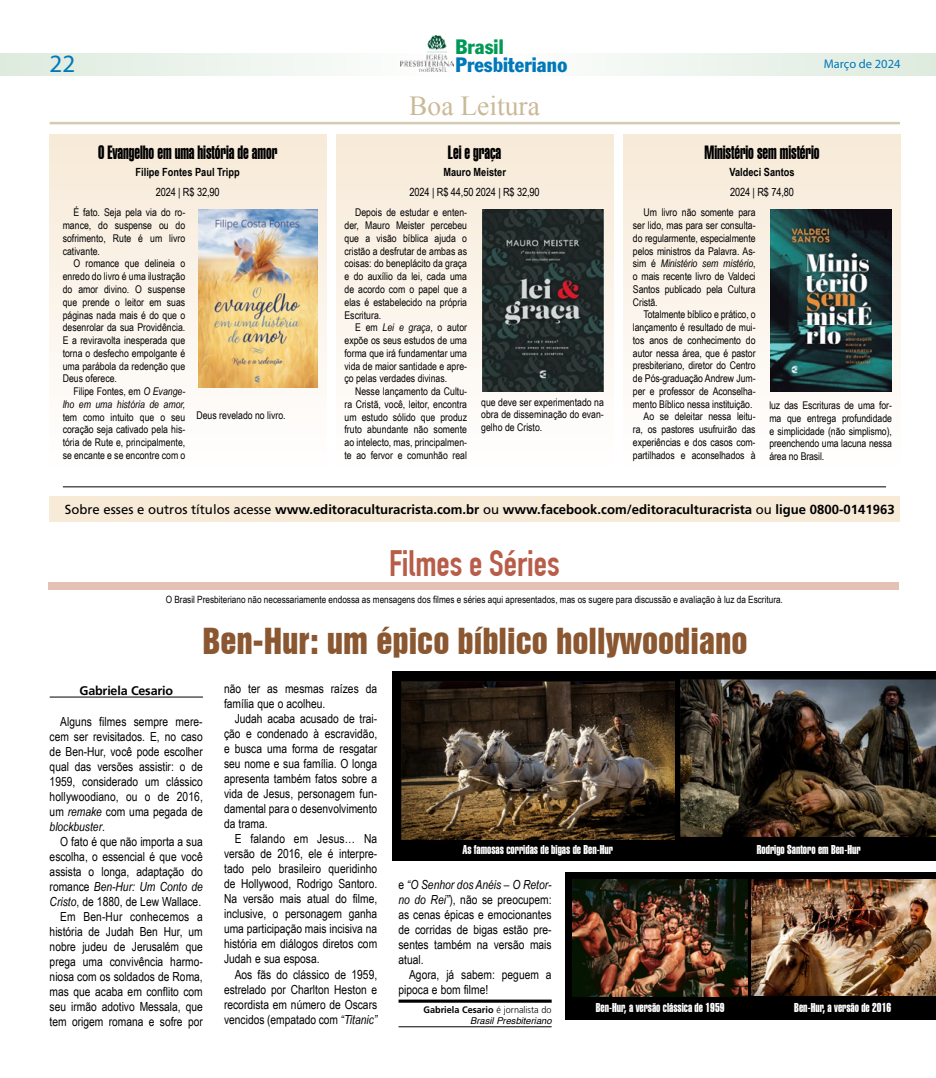
<style>
.page{position:relative;width:936px;height:1078px;background:#fff}
.page>*{position:absolute;margin:0;border:0;box-sizing:border-box;transform-origin:0 0}
.t1{font:700 35.88px "DIN Condensed";color:#b75d49}
.t2{font:32.88px "Swiss 921 BT Regular A";color:#8a5731}
.t3{font:27.5px "Times New Roman";color:#cab998}
.t4{font:25px "Myriad Pro";color:#0078b9}
.t5{font:condensed 20.5px "Franklin Gothic";letter-spacing:.005em;color:#0078b9}
.t6{font:condensed 20.5px "Franklin Gothic";letter-spacing:.005em;color:#009a56}
.t7{font:18.75px "Swiss 911 BT Extra Compressed";letter-spacing:-.005em;color:#000;scale:.9 1}
.t8{font:700 13.12px "Frutiger";color:#000}
.t9{font:12.5px/15px "Arial Narrow";color:#000;text-align:justify}
.t10{font:12.5px "Swiss 911 BT Extra Compressed";color:#fff}
.t11{font:700 12.5px "Frutiger";letter-spacing:-.015em;color:#000}
.t12{font:12.5px "Myriad Pro";color:#0078b9}
.t13{font:11.25px "Arial Narrow";letter-spacing:-.01em;color:#000}
.t14{font:700 11.25px "Arial Narrow";color:#000}
.t15{font:10.62px/12.8px "Arial Narrow";letter-spacing:-.01em;color:#000;text-align:justify}
.t16{font:italic 10.62px/12.8px "Arial Narrow";color:#000;text-align:right}
.t17{font:10px "Arial Narrow";color:#000}
.t18{font:700 9.38px "Frutiger";color:#000}
.t19{font:italic 9.38px "Helvetica";color:#000}
.s1{font-style:normal}
.s2{font-style:italic}
.s3{font-weight:400}
.s4{font-weight:300}
</style>
<div class="page">
<svg style="left:0;top:53px;width:935px;height:22px"></svg>
<img style="left:401px;top:35px;width:52px;height:37px">
<div style="left:565px;top:872px;width:188px;height:147px;background:#000"></div>
<img style="left:573px;top:879px;width:174px;height:116px">
<div style="left:48px;top:582px;width:850px;height:7px;background:#e3c1b4"></div>
<div style="left:49px;top:135px;width:277px;height:340px;background:linear-gradient(to bottom,#f6e9d7,#fffefe)"></div>
<div style="left:336px;top:135px;width:277px;height:340px;background:linear-gradient(to bottom,#f7ead8,#fefefe)"></div>
<div style="left:623px;top:135px;width:277px;height:340px;background:linear-gradient(to bottom,#f6e8d6,#fcfcfd)"></div>
<div style="left:49px;top:496px;width:850px;height:26px;background:#f7ead7"></div>
<hr style="left:50px;top:122px;width:849px;height:2px;background:#d4cbb3">
<hr style="left:63px;top:486px;width:822px;height:1px;background:#000">
<img style="left:198px;top:209px;width:119px;height:178px">
<img style="left:482px;top:209px;width:121px;height:182px">
<img style="left:770px;top:209px;width:121px;height:182px">
<hr style="left:50px;top:696px;width:153px;height:1px;background:#000">
<hr style="left:398px;top:999px;width:153px;height:3px;background:#000">
<hr style="left:398px;top:1026px;width:153px;height:1px;background:#000">
<div style="left:751px;top:872px;width:184px;height:147px;background:#000"></div>
<img style="left:751px;top:879px;width:184px;height:116px">
<div style="left:665px;top:671px;width:270px;height:189px;background:#000"></div>
<img style="left:680px;top:679px;width:255px;height:156px">
<div style="left:392px;top:671px;width:282px;height:189px;background:#000"></div>
<img style="left:401px;top:681px;width:273px;height:158px">
<h3 class="t6" style="left:455px;top:34px;width:50px">Brasil</h3>
<h3 class="t5" style="left:455px;top:52px;width:113px">Presbiteriano</h3>
<h3 class="t4" style="left:50px;top:48px;width:27px">22</h3>
<p class="t12" style="left:823px;top:57px;width:78px">Março de 2024</p>
<h3 class="t7" style="left:98px;top:142px;width:201px">O Evangelho em uma história de amor</h3>
<p class="t14" style="left:136px;top:163px;width:106px">Filipe Fontes Paul Tripp</p>
<p class="t13" style="left:156px;top:184px;width:65px">2024 | R$ 32,90</p>
<p class="t15" style="left:63px;top:206px;width:124px;text-indent:11px">É fato. Seja pela via do ro&shy;mance, do suspense ou do sofrimento, Rute é um livro cativante.</p>
<p class="t15" style="left:63px;top:257px;width:124px;text-indent:11px">O romance que delineia o enredo do livro é uma ilustração do amor divino. O suspense que prende o leitor em suas páginas nada mais é do que o desenrolar da sua Providência.<br>E a reviravolta inesperada que torna o desfecho empolgante é uma parábola da redenção que Deus oferece.</p>
<p class="t16" style="left:63px;top:384px;width:124px"><span class="s1">Filipe Fontes, em</span> O Evange&shy;lho em uma história de amor,</p>
<p class="t15" style="left:63px;top:410px;width:124px">tem como intuito que o seu coração seja cativado pela his&shy;tória de Rute e, principalmente, se encante e se encontre com o</p>
<p class="t15" style="left:196px;top:408px;width:91px">Deus revelado no livro.</p>
<h3 class="t3" style="left:409px;top:87px;width:132px">Boa Leitura</h3>
<h3 class="t7" style="left:448px;top:142px;width:61px">Lei e graça</h3>
<p class="t14" style="left:443px;top:163px;width:64px">Mauro Meister</p>
<p class="t13" style="left:409px;top:184px;width:132px">2024 | R$ 44,50 2024 | R$ 32,90</p>
<h3 class="t7" style="left:704px;top:142px;width:129px">Ministério sem mistério</h3>
<p class="t14" style="left:729px;top:163px;width:67px">Valdeci Santos</p>
<p class="t13" style="left:730px;top:184px;width:65px">2024 | R$ 74,80</p>
<p class="t15" style="left:633px;top:206px;width:124px;text-indent:11px">Um livro não somente para ser lido, mas para ser consulta&shy;do regularmente, especialmente pelos ministros da Palavra. As&shy;sim é <span class="s2">Ministério sem mistério</span>, o mais recente livro de Valdeci Santos publicado pela Cultura Cristã.</p>
<p class="t15" style="left:633px;top:308px;width:124px;text-align:right">Totalmente bíblico e prático, o lançamento é resultado de mui&shy;tos anos de conhecimento do autor nessa área, que é pastor presbiteriano, diretor do Centro de Pós-graduação Andrew Jum&shy;per e professor de Aconselha&shy;mento Bíblico nessa instituição.<br>Ao se deleitar nessa leitu&shy;ra, os pastores usufruirão das experiências e dos casos com&shy;partilhados e aconselhados à</p>
<p class="t15" style="left:344px;top:206px;width:124px;text-indent:11px">Depois de estudar e enten&shy;der, Mauro Meister percebeu que a visão bíblica ajuda o cristão a desfrutar de ambas as coisas: do beneplácito da graça e do auxílio da lei, cada uma de acordo com o papel que a elas é estabelecido na própria Escritura.</p>
<p class="t15" style="left:344px;top:321px;width:124px;text-indent:11px">E em <span class="s2">Lei e graça</span>, o autor expõe os seus estudos de uma forma que irá fundamentar uma vida de maior santidade e apre&shy;ço pelas verdades divinas.</p>
<p class="t15" style="left:344px;top:384px;width:124px;text-indent:11px">Nesse lançamento da Cultu&shy;ra Cristã, você, leitor, encontra um estudo sólido que produz fruto abundante não somente ao intelecto, mas, principalmen&shy;te ao fervor e comunhão real</p>
<p class="t15" style="left:481px;top:395px;width:124px">que deve ser experimentado na obra de disseminação do evan&shy;gelho de Cristo.</p>
<p class="t15" style="left:769px;top:398px;width:124px">luz das Escrituras de uma for&shy;ma que entrega profundidade e simplicidade (não simplismo), preenchendo uma lacuna nessa área no Brasil.</p>
<p class="t8" style="left:65px;top:502px;width:831px"><span class="s3">Sobre esses e outros títulos acesse</span> www.editoraculturacrista.com.br <span class="s3">ou</span> www.facebook.com/editoraculturacrista <span class="s3">ou</span> ligue 0800-0141963</p>
<h1 class="t1" style="left:389px;top:542px;width:172px">Filmes e Séries</h1>
<p class="t17" style="left:166px;top:591px;width:618px">O Brasil Presbiteriano não necessariamente endossa as mensagens dos filmes e séries aqui apresentados, mas os sugere para discussão e avaliação à luz da Escritura.</p>
<h2 class="t2" style="left:203px;top:619px;width:546px">Ben-Hur: um épico bíblico hollywoodiano</h2>
<p class="t11" style="left:80px;top:682px;width:95px">Gabriela Cesario</p>
<p class="t9" style="left:50px;top:713px;width:155px;text-indent:11px">Alguns filmes sempre mere&shy;cem ser revisitados. E, no caso de Ben-Hur, você pode escolher qual das versões assistir: o de 1959, considerado um clássico hollywoodiano, ou o de 2016, um <span class="s2">remake</span> com uma pegada de <span class="s2">blockbuster</span>.</p>
<p class="t9" style="left:50px;top:833px;width:155px;text-align:right">O fato é que não importa a sua escolha, o essencial é que você assista o longa, adaptação do romance <span class="s2">Ben-Hur: Um Conto de<br>Cristo</span>, de 1880, de Lew Wallace.<br>Em Ben-Hur conhecemos a história de Judah Ben Hur, um nobre judeu de Jerusalém que prega uma convivência harmo&shy;niosa com os soldados de Roma, mas que acaba em conflito com seu irmão adotivo Messala, que tem origem romana e sofre por</p>
<p class="t9" style="left:224px;top:680px;width:155px">não ter as mesmas raízes da família que o acolheu.</p>
<p class="t9" style="left:224px;top:710px;width:155px;text-indent:11px">Judah acaba acusado de trai&shy;ção e condenado à escravidão, e busca uma forma de resgatar seu nome e sua família. O longa apresenta também fatos sobre a vida de Jesus, personagem fun&shy;damental para o desenvolvimento da trama.</p>
<p class="t9" style="left:224px;top:830px;width:155px;text-indent:11px">E falando em Jesus… Na versão de 2016, ele é interpre&shy;tado pelo brasileiro queridinho de Hollywood, Rodrigo Santoro.<br>Na versão mais atual do filme, inclusive, o personagem ganha uma participação mais incisiva na história em diálogos diretos com Judah e sua esposa.</p>
<p class="t9" style="left:224px;top:965px;width:155px;text-indent:11px">Aos fãs do clássico de 1959, estrelado por Charlton Heston e recordista em número de Oscars vencidos (empatado com <span class="s2">“Titanic”</span></p>
<p class="t10" style="left:462px;top:842px;width:152px">As famosas corridas de bigas de Ben-Hur</p>
<p class="t10" style="left:757px;top:842px;width:105px">Rodrigo Santoro em Ben-Hur</p>
<p class="t9" style="left:398px;top:876px;width:155px">e <span class="s2">“O Senhor dos Anéis – O Retor&shy;no do Rei”</span>), não se preocupem: as cenas épicas e emocionantes de corridas de bigas estão pre&shy;sentes também na versão mais atual.</p>
<p class="t9" style="left:398px;top:966px;width:155px;text-indent:11px">Agora, já sabem: peguem a pipoca e bom filme!</p>
<p class="t18" style="left:423px;top:1003px;width:130px">Gabriela Cesario <span class="s4">é jornalista do</span></p>
<p class="t19" style="left:470px;top:1012px;width:83px">Brasil Presbiteriano</p>
<p class="t10" style="left:595px;top:1000px;width:130px">Ben-Hur, a versão clássica de 1959</p>
<p class="t10" style="left:794px;top:1000px;width:98px">Ben-Hur, a versão de 2016</p>
</div>
